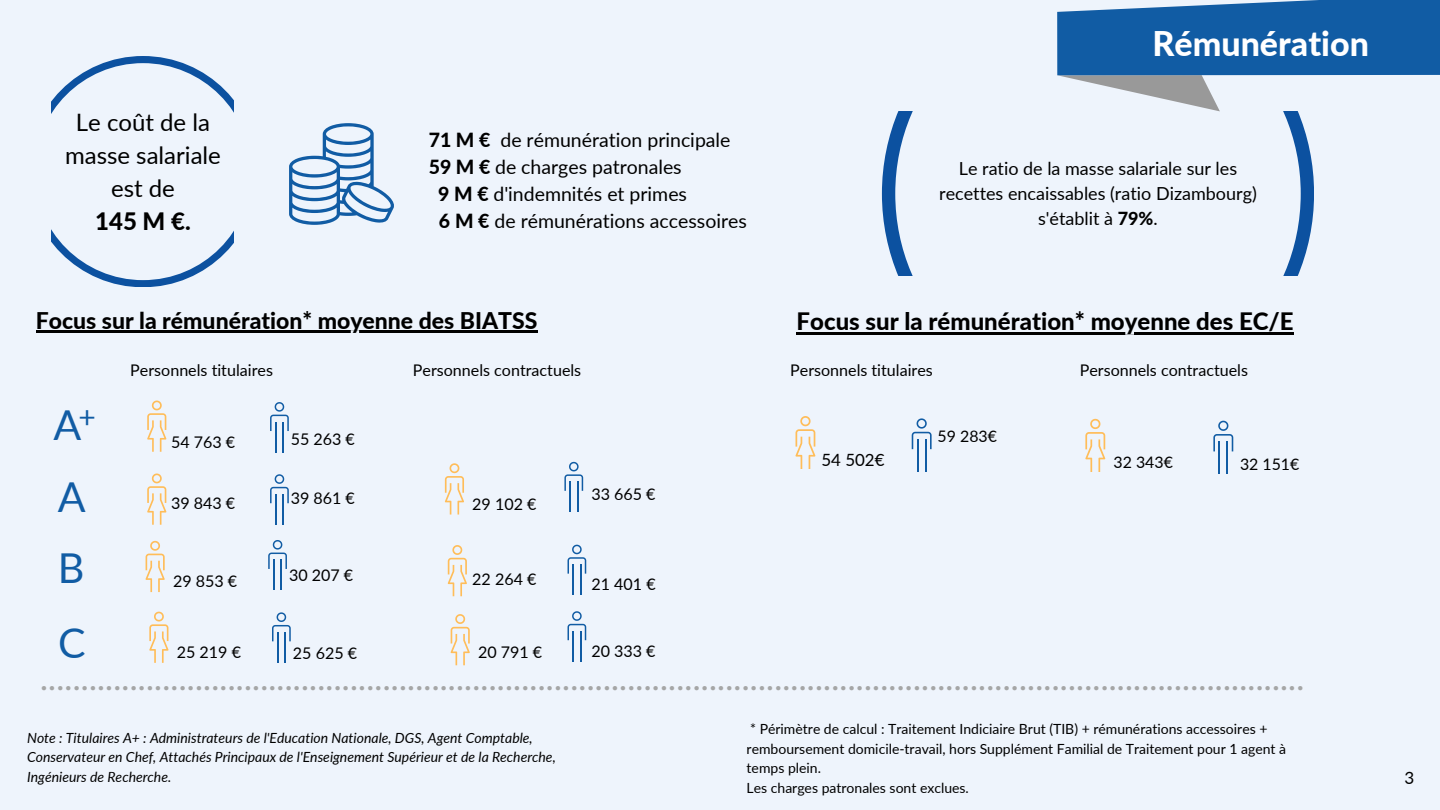
<style>
.page{position:relative;width:1440px;height:810px;background:#eef4fc}
.page>*{position:absolute;margin:0;border:0;box-sizing:border-box;transform-origin:0 0}
.t1{font:41.2px "Lato";color:#115ca4}
.t2{font:34.6px "Lato";color:#a5a6a6}
.t3{font:800 34px "Lato";color:#fff}
.t4{font:30px "Lato";color:#115ca4}
.t5{font:800 24px "Lato";color:#000}
.t6{font:24px/33px "Lato";color:#000;text-align:center}
.t7{font:800 23px "Lato";color:#000}
.t8{font:19.5px "Lato";color:#000}
.t9{font:18px/24.8px "Lato";color:#000;text-align:center}
.t10{font:17px "Lato";color:#000}
.t11{font:16.9px "Lato";color:#000}
.t12{font:16.1px "Lato";color:#000}
.t13{font:15.9px "Lato";color:#000}
.t14{font:14px/19.5px "Lato";color:#000}
.t15{font:italic 14px/19.5px "Lato";color:#000}
.s1{font-weight:800}
</style>
<div class="page">
<svg style="left:1057px;top:0;width:383px;height:111px"></svg>
<svg style="left:289px;top:123px;width:105px;height:102px"></svg>
<svg style="left:147px;top:401px;width:19px;height:51px"></svg>
<svg style="left:270px;top:402px;width:19px;height:29px"></svg>
<hr style="left:275px;top:422px;width:1px;height:30px;background:#115ca4">
<hr style="left:283px;top:422px;width:1px;height:30px;background:#115ca4">
<svg style="left:146px;top:541px;width:19px;height:51px"></svg>
<svg style="left:268px;top:540px;width:19px;height:29px"></svg>
<hr style="left:273px;top:560px;width:2px;height:30px;background:#115ca4">
<hr style="left:281px;top:560px;width:1px;height:30px;background:#115ca4">
<svg style="left:448px;top:545px;width:19px;height:51px"></svg>
<svg style="left:568px;top:545px;width:18px;height:29px"></svg>
<hr style="left:572px;top:564px;width:2px;height:31px;background:#115ca4">
<hr style="left:580px;top:564px;width:1px;height:31px;background:#115ca4">
<svg style="left:149px;top:612px;width:19px;height:51px"></svg>
<svg style="left:272px;top:612px;width:19px;height:29px"></svg>
<hr style="left:277px;top:632px;width:1px;height:31px;background:#115ca4">
<hr style="left:284px;top:632px;width:2px;height:31px;background:#115ca4">
<svg style="left:451px;top:614px;width:19px;height:51px"></svg>
<svg style="left:568px;top:611px;width:18px;height:29px"></svg>
<hr style="left:572px;top:631px;width:2px;height:31px;background:#115ca4">
<hr style="left:580px;top:631px;width:1px;height:31px;background:#115ca4">
<svg style="left:147px;top:474px;width:19px;height:51px"></svg>
<svg style="left:270px;top:474px;width:19px;height:29px"></svg>
<hr style="left:275px;top:494px;width:1px;height:31px;background:#115ca4">
<hr style="left:283px;top:494px;width:1px;height:31px;background:#115ca4">
<svg style="left:445px;top:463px;width:19px;height:52px"></svg>
<svg style="left:564px;top:462px;width:19px;height:29px"></svg>
<hr style="left:569px;top:481px;width:2px;height:31px;background:#115ca4">
<hr style="left:577px;top:481px;width:1px;height:31px;background:#115ca4">
<hr style="left:797px;top:332px;width:497px;height:2px;background:#000">
<svg style="left:1213px;top:421px;width:20px;height:30px"></svg>
<hr style="left:1219px;top:441px;width:1px;height:33px;background:#115ca4">
<hr style="left:1227px;top:441px;width:1px;height:33px;background:#115ca4">
<svg style="left:795px;top:416px;width:20px;height:53px"></svg>
<svg style="left:1085px;top:419px;width:20px;height:53px"></svg>
<svg style="left:912px;top:418px;width:20px;height:31px"></svg>
<hr style="left:917px;top:439px;width:1px;height:33px;background:#115ca4">
<hr style="left:925px;top:439px;width:1px;height:33px;background:#115ca4">
<svg style="left:52px;top:56px;width:182px;height:231px"></svg>
<svg style="left:882px;top:111px;width:432px;height:165px"></svg>
<hr style="left:36px;top:331px;width:501px;height:2px;background:#000">
<h5 class="t6" style="left:65px;top:105px;width:157px">Le coût de la masse salariale est de<br><span class="s1">145 M €.</span></h5>
<h3 class="t8" style="left:429px;top:128px;width:303px"><span class="s1">71 M €</span> de rémunération principale</h3>
<h3 class="t8" style="left:429px;top:155px;width:254px"><span class="s1">59 M €</span> de charges patronales</h3>
<h3 class="t8" style="left:438px;top:182px;width:251px"><span class="s1">9 M €</span> d'indemnités et primes</h3>
<h3 class="t8" style="left:439px;top:209px;width:310px"><span class="s1">6 M €</span> de rémunérations accessoires</h3>
<h5 class="t7" style="left:36px;top:306px;width:503px">Focus sur la rémunération* moyenne des BIATSS</h5>
<p class="t1" style="left:53px;top:399px;width:29px">A</p>
<h1 class="t4" style="left:79px;top:399px;width:19px">+</h1>
<p class="t1" style="left:58px;top:471px;width:29px">A</p>
<h2 class="t1" style="left:58px;top:543px;width:28px">B</h2>
<p class="t1" style="left:58px;top:617px;width:29px">C</p>
<p class="t12" style="left:130px;top:360px;width:144px">Personnels titulaires</p>
<h5 class="t12" style="left:413px;top:360px;width:170px">Personnels contractuels</h5>
<p class="t12" style="left:171px;top:432px;width:66px">54 763 €</p>
<h4 class="t12" style="left:291px;top:429px;width:66px">55 263 €</h4>
<h5 class="t12" style="left:171px;top:493px;width:66px">39 843 €</h5>
<p class="t12" style="left:291px;top:488px;width:66px">39 861 €</p>
<p class="t12" style="left:591px;top:485px;width:66px">33 665 €</p>
<h5 class="t12" style="left:472px;top:494px;width:66px">29 102 €</h5>
<p class="t12" style="left:173px;top:571px;width:66px">29 853 €</p>
<h4 class="t12" style="left:289px;top:565px;width:66px">30 207 €</h4>
<h2 class="t12" style="left:472px;top:570px;width:66px">22 264 €</h2>
<h5 class="t12" style="left:592px;top:574px;width:66px">21 401 €</h5>
<h5 class="t12" style="left:177px;top:642px;width:66px">25 219 €</h5>
<h5 class="t12" style="left:293px;top:643px;width:66px">25 625 €</h5>
<h5 class="t12" style="left:478px;top:642px;width:66px">20 791 €</h5>
<p class="t12" style="left:591px;top:641px;width:66px">20 333 €</p>
<p class="t3" style="left:1152px;top:22px;width:218px">Rémunération</p>
<p class="t9" style="left:939px;top:156px;width:319px">Le ratio de la masse salariale sur les recettes encaissables (ratio Dizambourg) s'établit à <span class="s1">79%</span>.</p>
<p class="t5" style="left:797px;top:307px;width:499px">Focus sur la rémunération* moyenne des EC/E</p>
<h5 class="t12" style="left:790px;top:360px;width:144px">Personnels titulaires</h5>
<p class="t12" style="left:1080px;top:360px;width:170px">Personnels contractuels</p>
<p class="t13" style="left:938px;top:426px;width:61px">59 283€</p>
<p class="t11" style="left:822px;top:449px;width:65px">54 502€</p>
<h5 class="t13" style="left:1240px;top:454px;width:61px">32 151€</h5>
<h5 class="t13" style="left:1114px;top:452px;width:61px">32 343€</h5>
<p class="t2" style="left:1304px;top:721px;width:1266px;rotate:-180deg">...........................................................................................................................................................</p>
<p class="t15" style="left:27px;top:727px;width:530px">Note : Titulaires A+ : Administrateurs de l'Education Nationale, DGS, Agent Comptable,<br>Conservateur en Chef, Attachés Principaux de l'Enseignement Supérieur et de la Recherche,<br>Ingénieurs de Recherche.</p>
<p class="t14" style="left:747px;top:719px;width:541px">* Périmètre de calcul : Traitement Indiciaire Brut (TIB) + rémunérations accessoires + remboursement domicile-travail, hors Supplément Familial de Traitement pour 1 agent à temps plein.</p>
<h5 class="t14" style="left:747px;top:777px;width:224px">Les charges patronales sont exclues.</h5>
<h5 class="t10" style="left:1405px;top:768px;width:11px">3</h5>
</div>
